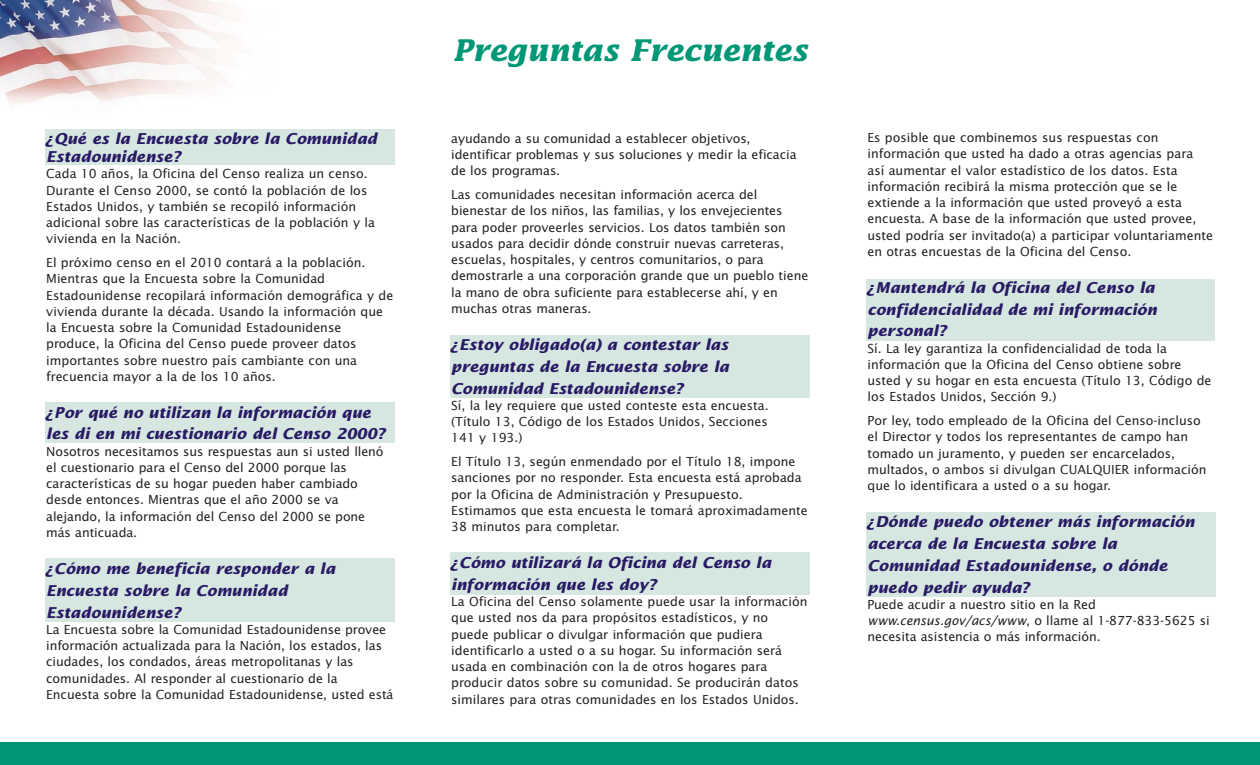
<style>
.page{position:relative;width:1260px;height:765px;background:#fff}
.page>*{position:absolute;margin:0;border:0;box-sizing:border-box;transform-origin:0 0}
.t1{font:italic 700 30px "Lucida";color:#009776}
.t2{font:italic 700 15px/21.9px "Lucida Sans";color:#281a64}
.t3{font:12.5px/16.2px "Lucida Sans";color:#231f20}
.s1{font-style:italic}
</style>
<div class="page">
<div style="left:866px;top:512px;width:350px;height:85px;background:#d6e7e1"></div>
<div style="left:866px;top:279px;width:349px;height:62px;background:#d6e7e1"></div>
<div style="left:450px;top:552px;width:360px;height:43px;background:#d6e7e1"></div>
<div style="left:450px;top:335px;width:360px;height:63px;background:#d6e7e1"></div>
<img style="left:0;top:0;width:235px;height:105px">
<div style="left:45px;top:129px;width:350px;height:36px;background:#d6e7e1"></div>
<div style="left:45px;top:402px;width:350px;height:41px;background:#d6e7e1"></div>
<div style="left:45px;top:558px;width:350px;height:64px;background:#d6e7e1"></div>
<div style="left:0;top:743px;width:1260px;height:22px;background:#009776"></div>
<p class="t2" style="left:46px;top:131px;width:332px;line-height:18px">¿Qué es la Encuesta sobre la Comunidad<br>Estadounidense?</p>
<p class="t3" style="left:46px;top:167px;width:330px">Cada 10 años, la Oficina del Censo realiza un censo.<br>Durante el Censo 2000, se contó la población de los Estados Unidos, y también se recopiló información adicional sobre las características de la población y la vivienda en la Nación.</p>
<p class="t3" style="left:46px;top:255px;width:349px">El próximo censo en el 2010 contará a la población.<br>Mientras que la Encuesta sobre la Comunidad Estadounidense recopilará información demográfica y de vivienda durante la década. Usando la información que la Encuesta sobre la Comunidad Estadounidense produce, la Oficina del Censo puede proveer datos importantes sobre nuestro país cambiante con una frecuencia mayor a la de los 10 años.</p>
<p class="t2" style="left:46px;top:402px;width:341px">¿Por qué no utilizan la información que les di en mi cuestionario del Censo 2000?</p>
<p class="t3" style="left:46px;top:444px;width:339px">Nosotros necesitamos sus respuestas aun si usted llenó el cuestionario para el Censo del 2000 porque las características de su hogar pueden haber cambiado desde entonces. Mientras que el año 2000 se va alejando, la información del Censo del 2000 se pone más anticuada.</p>
<p class="t2" style="left:46px;top:559px;width:290px">¿Cómo me beneficia responder a la<br>Encuesta sobre la Comunidad<br>Estadounidense?</p>
<p class="t3" style="left:46px;top:622px;width:349px">La Encuesta sobre la Comunidad Estadounidense provee información actualizada para la Nación, los estados, las ciudades, los condados, áreas metropolitanas y las comunidades. Al responder al cuestionario de la Encuesta sobre la Comunidad Estadounidense, usted está</p>
<h1 class="t1" style="left:453px;top:38px;width:356px">Preguntas Frecuentes</h1>
<p class="t3" style="left:451px;top:131px;width:347px">ayudando a su comunidad a establecer objetivos, identificar problemas y sus soluciones y medir la eficacia de los programas.</p>
<p class="t3" style="left:451px;top:188px;width:359px">Las comunidades necesitan información acerca del bienestar de los niños, las familias, y los envejecientes para poder proveerles servicios. Los datos también son usados para decidir dónde construir nuevas carreteras, escuelas, hospitales, y centros comunitarios, o para demostrarle a una corporación grande que un pueblo tiene la mano de obra suficiente para establecerse ahí, y en muchas otras maneras.</p>
<p class="t2" style="left:451px;top:335px;width:279px;text-align:justify">¿Estoy obligado(a) a contestar las preguntas de la Encuesta sobre la Comunidad Estadounidense?</p>
<p class="t3" style="left:451px;top:398px;width:319px;text-align:justify">Sí, la ley requiere que usted conteste esta encuesta. (Título 13, Código de los Estados Unidos, Secciones 141 y 193.)</p>
<p class="t3" style="left:451px;top:454px;width:358px">El Título 13, según enmendado por el Título 18, impone sanciones por no responder. Esta encuesta está aprobada por la Oficina de Administración y Presupuesto.<br>Estimamos que esta encuesta le tomará aproximadamente 38 minutos para completar.</p>
<p class="t2" style="left:451px;top:553px;width:321px">¿Cómo utilizará la Oficina del Censo la información que les doy?</p>
<p class="t3" style="left:451px;top:594px;width:358px">La Oficina del Censo solamente puede usar la información que usted nos da para propósitos estadísticos, y no puede publicar o divulgar información que pudiera identificarlo a usted o a su hogar. Su información será usada en combinación con la de otros hogares para producir datos sobre su comunidad. Se producirán datos similares para otras comunidades en los Estados Unidos.</p>
<p class="t3" style="left:868px;top:130px;width:347px">Es posible que combinemos sus respuestas con información que usted ha dado a otras agencias para así aumentar el valor estadístico de los datos. Esta información recibirá la misma protección que se le extiende a la información que usted proveyó a esta encuesta. A base de la información que usted provee, usted podría ser invitado(a) a participar voluntariamente en otras encuestas de la Oficina del Censo.</p>
<p class="t2" style="left:867px;top:277px;width:291px">¿Mantendrá la Oficina del Censo la confidencialidad de mi información personal?</p>
<p class="t3" style="left:867px;top:341px;width:346px">Sí. La ley garantiza la confidencialidad de toda la información que la Oficina del Censo obtiene sobre usted y su hogar en esta encuesta (Título 13, Código de los Estados Unidos, Sección 9.)</p>
<p class="t3" style="left:867px;top:413px;width:341px">Por ley, todo empleado de la Oficina del Censo-incluso el Director y todos los representantes de campo han tomado un juramento, y pueden ser encarcelados, multados, o ambos si divulgan CUALQUIER información que lo identificara a usted o a su hogar.</p>
<p class="t2" style="left:867px;top:512px;width:329px">¿Dónde puedo obtener más información acerca de la Encuesta sobre la<br>Comunidad Estadounidense, o dónde puedo pedir ayuda?</p>
<p class="t3" style="left:867px;top:597px;width:344px">Puede acudir a nuestro sitio en la Red <span class="s1">www.census.gov/acs/www</span>, o llame al 1-877-833-5625 si necesita asistencia o más información.</p>
</div>
